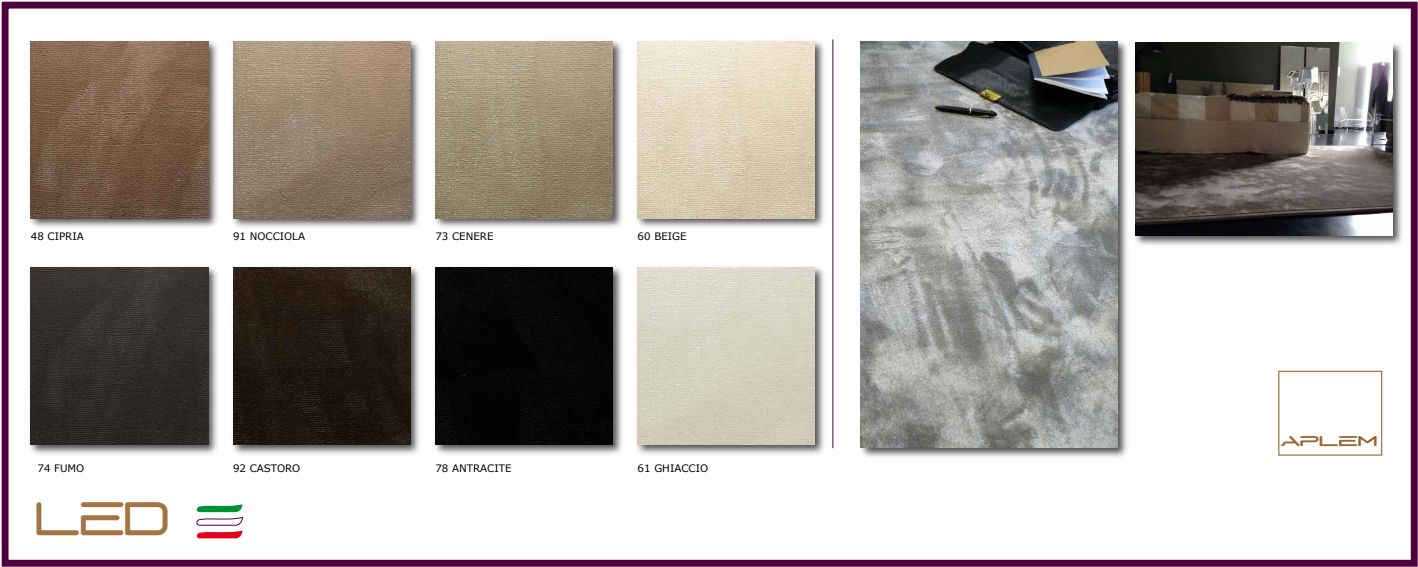
<style>
.page{position:relative;width:1418px;height:567px;background:#fff}
.page>*{position:absolute;margin:0;border:0;box-sizing:border-box;transform-origin:0 0}
.t1{font:47.94px "D3 Euronism";color:#a27543}
.t2{font:17.5px "D3 Euronism";color:#996632;scale:1.44 1}
.t3{font:10.25px "Verdana";color:#000}
</style>
<div class="page">
<div style="left:2px;top:2px;width:1415px;height:565px;border:7px solid #4d003b"></div>
<svg style="left:197px;top:504px;width:46px;height:21px"></svg>
<svg style="left:197px;top:531px;width:45px;height:7px"></svg>
<div style="left:1278px;top:371px;width:104px;height:85px;border:1px solid #a27543"></div>
<hr style="left:832px;top:39px;width:1px;height:409px;background:#4d003b">
<img style="left:30px;top:41px;width:188px;height:187px">
<img style="left:31px;top:41px;width:177px;height:177px">
<img style="left:637px;top:41px;width:188px;height:187px">
<img style="left:637px;top:41px;width:178px;height:177px">
<img style="left:637px;top:267px;width:188px;height:188px">
<img style="left:637px;top:268px;width:178px;height:177px">
<img style="left:435px;top:41px;width:188px;height:187px">
<img style="left:435px;top:41px;width:177px;height:177px">
<img style="left:30px;top:267px;width:188px;height:188px">
<img style="left:31px;top:268px;width:177px;height:177px">
<img style="left:435px;top:267px;width:188px;height:188px">
<div style="left:435px;top:268px;width:177px;height:177px;background:#060606"></div>
<img style="left:233px;top:41px;width:187px;height:187px">
<img style="left:233px;top:41px;width:177px;height:177px">
<img style="left:233px;top:267px;width:187px;height:188px">
<img style="left:233px;top:268px;width:177px;height:177px">
<img style="left:860px;top:41px;width:268px;height:416px">
<img style="left:860px;top:41px;width:257px;height:406px">
<img style="left:1135px;top:42px;width:268px;height:204px">
<img style="left:1135px;top:43px;width:257px;height:193px">
<p class="t3" style="left:31px;top:230px;width:54px">48 CIPRIA</p>
<p class="t3" style="left:233px;top:229px;width:73px">91 NOCCIOLA</p>
<p class="t3" style="left:435px;top:229px;width:60px">73 CENERE</p>
<p class="t3" style="left:637px;top:229px;width:50px">60 BEIGE</p>
<p class="t3" style="left:435px;top:461px;width:78px">78 ANTRACITE</p>
<p class="t3" style="left:38px;top:461px;width:48px">74 FUMO</p>
<p class="t3" style="left:637px;top:461px;width:72px">61 GHIACCIO</p>
<p class="t3" style="left:233px;top:461px;width:69px">92 CASTORO</p>
<h1 class="t1" style="left:35px;top:501px;width:136px">LED</h1>
<h2 class="t2" style="left:1281px;top:434px;width:68px">aplem</h2>
</div>
